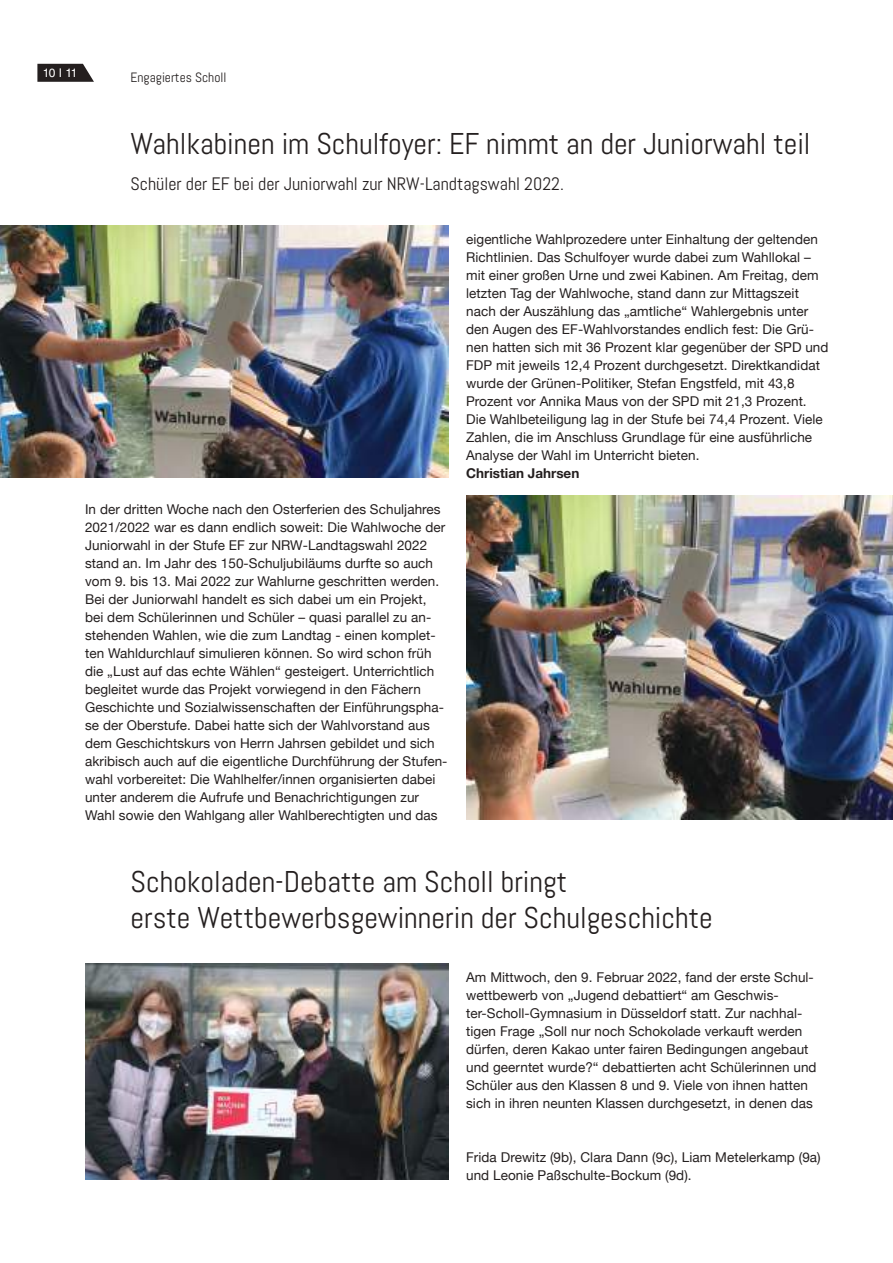
<style>
.page{position:relative;width:893px;height:1263px;background:#fff}
.page>*{position:absolute;margin:0;border:0;box-sizing:border-box;transform-origin:0 0}
.t1{font:30px/36px "Abel";color:#241f1f}
.t2{font:18px "Abel";color:#241f1f}
.t3{font:13.5px/18px "Helvetica Neue";letter-spacing:.005em;color:#241f1f}
.t4{font:13.5px "Abel";color:#241f1f}
.t5{font:700 13.5px "Helvetica Neue";color:#241f1f}
.t6{font:12px "Helvetica LT Std";color:#fff}
</style>
<div class="page">
<svg style="left:37px;top:64px;width:57px;height:18px"></svg>
<img style="left:0;top:226px;width:448px;height:252px">
<img style="left:85px;top:964px;width:363px;height:216px">
<img style="left:466px;top:496px;width:427px;height:324px">
<p class="t6" style="left:43px;top:66px;width:36px">10 I 11</p>
<p class="t4" style="left:131px;top:69px;width:97px">Engagiertes Scholl</p>
<h1 class="t1" style="left:131px;top:126px;width:681px">Wahlkabinen im Schulfoyer: EF nimmt an der Juniorwahl teil</h1>
<h2 class="t2" style="left:131px;top:172px;width:435px">Schüler der EF bei der Juniorwahl zur NRW-Landtagswahl 2022.</h2>
<p class="t3" style="left:85px;top:501px;width:364px">In der dritten Woche nach den Osterferien des Schuljahres 2021/2022 war es dann endlich soweit: Die Wahlwoche der Juniorwahl in der Stufe EF zur NRW-Landtagswahl 2022 stand an. Im Jahr des 150-Schuljubiläums durfte so auch vom 9. bis 13. Mai 2022 zur Wahlurne geschritten werden.<br>Bei der Juniorwahl handelt es sich dabei um ein Projekt, bei dem Schülerinnen und Schüler – quasi parallel zu an&shy;stehenden Wahlen, wie die zum Landtag - einen komplet&shy;ten Wahldurchlauf simulieren können. So wird schon früh die „Lust auf das echte Wählen“ gesteigert. Unterrichtlich begleitet wurde das Projekt vorwiegend in den Fächern Geschichte und Sozialwissenschaften der Einführungspha&shy;se der Oberstufe. Dabei hatte sich der Wahlvorstand aus dem Geschichtskurs von Herrn Jahrsen gebildet und sich akribisch auch auf die eigentliche Durchführung der Stufen&shy;wahl vorbereitet: Die Wahlhelfer/innen organisierten dabei unter anderem die Aufrufe und Benachrichtigungen zur Wahl sowie den Wahlgang aller Wahlberechtigten und das</p>
<p class="t3" style="left:466px;top:231px;width:364px">eigentliche Wahlprozedere unter Einhaltung der geltenden Richtlinien. Das Schulfoyer wurde dabei zum Wahllokal – mit einer großen Urne und zwei Kabinen. Am Freitag, dem letzten Tag der Wahlwoche, stand dann zur Mittagszeit nach der Auszählung das „amtliche“ Wahlergebnis unter den Augen des EF-Wahlvorstandes endlich fest: Die Grü&shy;nen hatten sich mit 36 Prozent klar gegenüber der SPD und FDP mit jeweils 12,4 Prozent durchgesetzt. Direktkandidat wurde der Grünen-Politiker, Stefan Engstfeld, mit 43,8<br>Prozent vor Annika Maus von der SPD mit 21,3 Prozent.<br>Die Wahlbeteiligung lag in der Stufe bei 74,4 Prozent. Viele Zahlen, die im Anschluss Grundlage für eine ausführliche Analyse der Wahl im Unterricht bieten.</p>
<p class="t5" style="left:466px;top:462px;width:115px">Christian Jahrsen</p>
<h1 class="t1" style="left:131px;top:864px;width:584px">Schokoladen-Debatte am Scholl bringt<br>erste Wettbewerbsgewinnerin der Schulgeschichte</h1>
<p class="t3" style="left:466px;top:969px;width:352px">Am Mittwoch, den 9. Februar 2022, fand der erste Schul&shy;wettbewerb von „Jugend debattiert“ am Geschwis&shy;ter-Scholl-Gymnasium in Düsseldorf statt. Zur nachhal&shy;tigen Frage „Soll nur noch Schokolade verkauft werden dürfen, deren Kakao unter fairen Bedingungen angebaut und geerntet wurde?“ debattierten acht Schülerinnen und Schüler aus den Klassen 8 und 9. Viele von ihnen hatten sich in ihren neunten Klassen durchgesetzt, in denen das</p>
<p class="t3" style="left:466px;top:1149px;width:356px">Frida Drewitz (9b), Clara Dann (9c), Liam Metelerkamp (9a) und Leonie Paßschulte-Bockum (9d).</p>
</div>
